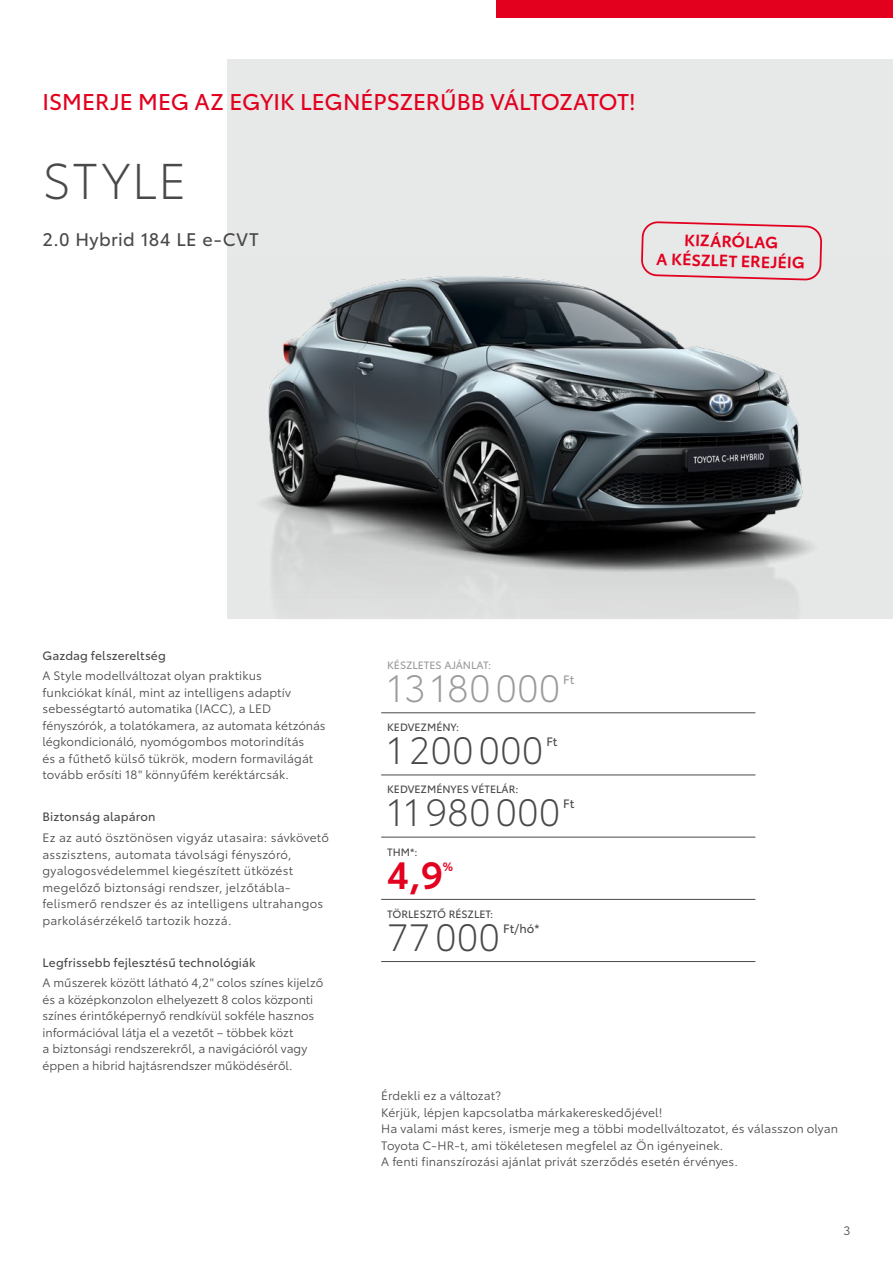
<style>
.page{position:relative;width:893px;height:1263px;background:#fff}
.page>*{position:absolute;margin:0;border:0;box-sizing:border-box;transform-origin:0 0}
.t1{font:300 49.5px "Toyota Type";letter-spacing:.03em;color:#494948}
.t2{font:300 37.5px "Toyota Type";color:#494948}
.t3{font:300 37.5px "Toyota Type";color:#9a9b9b}
.t4{font:600 37.5px "Toyota Type";color:#e3001f}
.t5{font:22.5px "Toyota Type";letter-spacing:-.005em;color:#e3001f}
.t6{font:18px "Toyota Type";letter-spacing:.025em;color:#494948}
.t7{font:600 16.05px/19.6px "Toyota Type";color:#e3001f;text-align:center}
.t8{font:12px/16.5px "Toyota Type";letter-spacing:.005em;color:#494948}
.t9{font:12px "Toyota Type";letter-spacing:.01em;color:#494948}
.t10{font:12px "Toyota Type";color:#9a9b9b}
.t11{font:600 12px "Toyota Type";color:#e3001f}
.t12{font:10.5px "Toyota Type";color:#494948}
.t13{font:10.5px "Toyota Type";color:#9a9b9b}
</style>
<div class="page">
<div style="left:227px;top:60px;width:666px;height:559px;background:#e7e8e8"></div>
<img style="left:261px;top:255px;width:561px;height:355px">
<div style="left:497px;top:0;width:396px;height:17px;background:#e3001f"></div>
<hr style="left:381px;top:712px;width:374px;height:1px;background:#494948">
<hr style="left:381px;top:775px;width:374px;height:1px;background:#494948">
<hr style="left:381px;top:961px;width:374px;height:1px;background:#494948">
<hr style="left:381px;top:837px;width:374px;height:1px;background:#494948">
<hr style="left:381px;top:899px;width:374px;height:1px;background:#494948">
<svg style="left:640px;top:221px;width:181px;height:61px"></svg>
<h3 class="t5" style="left:43px;top:86px;width:595px">ISMERJE MEG AZ EGYIK LEGNÉPSZERŰBB VÁLTOZATOT!</h3>
<h1 class="t1" style="left:43px;top:145px;width:146px">STYLE</h1>
<h3 class="t6" style="left:43px;top:226px;width:218px">2.0 Hybrid 184 LE e-CVT</h3>
<h3 class="t7" style="left:657px;top:228px;width:150px;rotate:2deg">KIZÁRÓLAG<br>A KÉSZLET EREJÉIG</h3>
<p class="t9" style="left:43px;top:646px;width:125px">Gazdag felszereltség</p>
<p class="t8" style="left:43px;top:667px;width:285px">A Style modellváltozat olyan praktikus<br>funkciókat kínál, mint az intelligens adaptív sebességtartó automatika (IACC), a LED fényszórók, a tolatókamera, az automata kétzónás légkondicionáló, nyomógombos motorindítás<br>és a fűthető külső tükrök, modern formavilágát tovább erősíti 18" könnyűfém keréktárcsák.</p>
<p class="t9" style="left:43px;top:808px;width:114px">Biztonság alapáron</p>
<p class="t8" style="left:43px;top:829px;width:288px">Ez az autó ösztönösen vigyáz utasaira: sávkövető asszisztens, automata távolsági fényszóró, gyalogosvédelemmel kiegészített ütközést megelőző biztonsági rendszer, jelzőtábla&shy;felismerő rendszer és az intelligens ultrahangos parkolásérzékelő tartozik hozzá.</p>
<p class="t9" style="left:43px;top:953px;width:215px">Legfrissebb fejlesztésű technológiák</p>
<p class="t8" style="left:43px;top:974px;width:282px">A műszerek között látható 4,2" colos színes kijelző és a középkonzolon elhelyezett 8 colos központi színes érintőképernyő rendkívül sokféle hasznos információval látja el a vezetőt – többek közt<br>a biztonsági rendszerekről, a navigációról vagy éppen a hibrid hajtásrendszer működéséről.</p>
<p class="t13" style="left:387px;top:657px;width:105px">KÉSZLETES AJÁNLAT:</p>
<h2 class="t3" style="left:387px;top:661px;width:175px">13180000</h2>
<p class="t10" style="left:563px;top:671px;width:12px">Ft</p>
<p class="t12" style="left:387px;top:720px;width:74px">KEDVEZMÉNY:</p>
<h2 class="t2" style="left:387px;top:724px;width:158px">1200000</h2>
<p class="t9" style="left:546px;top:733px;width:12px">Ft</p>
<p class="t12" style="left:387px;top:782px;width:133px">KEDVEZMÉNYES VÉTELÁR:</p>
<h2 class="t2" style="left:387px;top:786px;width:175px">11980000</h2>
<p class="t9" style="left:563px;top:795px;width:12px">Ft</p>
<p class="t12" style="left:387px;top:844px;width:32px">THM*:</p>
<h2 class="t4" style="left:387px;top:846px;width:57px">4,9</h2>
<p class="t11" style="left:443px;top:857px;width:12px">%</p>
<p class="t12" style="left:387px;top:906px;width:108px">TÖRLESZTŐ RÉSZLET:</p>
<h2 class="t2" style="left:387px;top:910px;width:115px">77000</h2>
<p class="t9" style="left:503px;top:919px;width:38px">Ft/hó*</p>
<p class="t8" style="left:381px;top:1087px;width:459px">Érdekli ez a változat?<br>Kérjük, lépjen kapcsolatba márkakereskedőjével!<br>Ha valami mást keres, ismerje meg a többi modellváltozatot, és válasszon olyan Toyota C‑HR-t, ami tökéletesen megfelel az Ön igényeinek.<br>A fenti finanszírozási ajánlat privát szerződés esetén érvényes.</p>
<p class="t8" style="left:843px;top:1221px;width:8px">3</p>
</div>
